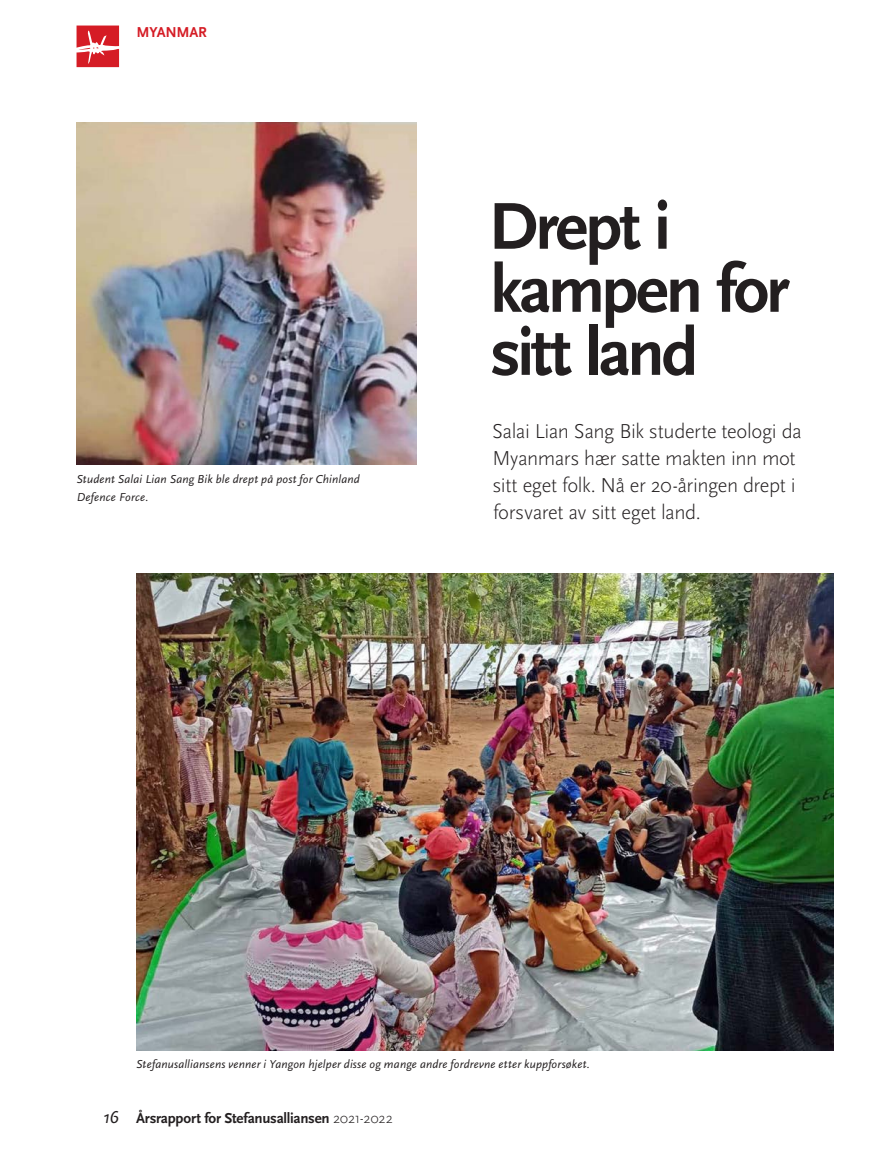
<style>
.page{position:relative;width:893px;height:1149px;background:#fff}
.page>*{position:absolute;margin:0;border:0;box-sizing:border-box;transform-origin:0 0}
.tittel2_45_42{font:700 69px/63px "Scala Sans OT";letter-spacing:-.045em;color:#231f20}
.ingress{font:300 21px/27px "Scala Sans OT";letter-spacing:-.025em;color:#231f20}
.t1{font:700 15px "Scala Sans OT";letter-spacing:-.015em;color:#231f20}
.topptekster{font:700 15px "Scala Sans OT";letter-spacing:-.015em;color:#d51c25}
.bildetekst{font:italic 12px/18px "Scala Sans OT";letter-spacing:.015em;color:#231f20}
.s1{font-weight:400;font-style:italic;font-size:18px}
.s2{font-weight:300}
</style>
<div class="page">
<img style="left:77px;top:123px;width:340px;height:342px">
<svg style="left:76px;top:26px;width:44px;height:41px"></svg>
<img style="left:136px;top:573px;width:697px;height:477px">
<p class="topptekster" style="left:136px;top:23px;width:72px">MYANMAR</p>
<p class="bildetekst" style="left:76px;top:470px;width:285px">Student Salai Lian Sang Bik ble drept på post for Chinland<br>Defence Force.</p>
<p class="tittel2_45_42" style="left:489px;top:196px;width:302px">Drept i kampen for sitt land</p>
<p class="ingress" style="left:492px;top:418px;width:311px">Salai Lian Sang Bik studerte teologi da Myanmars hær satte makten inn mot sitt eget folk. Nå er 20-åringen drept i forsvaret av sitt eget land.</p>
<p class="bildetekst" style="left:136px;top:1055px;width:455px">Stefanusalliansens venner i Yangon hjelper disse og mange andre fordrevne etter kuppforsøket.</p>
<p class="t1" style="left:103px;top:1109px;width:291px"><span class="s1">16</span> Årsrapport for Stefanusalliansen <span class="s2">2021-2022</span></p>
</div>
